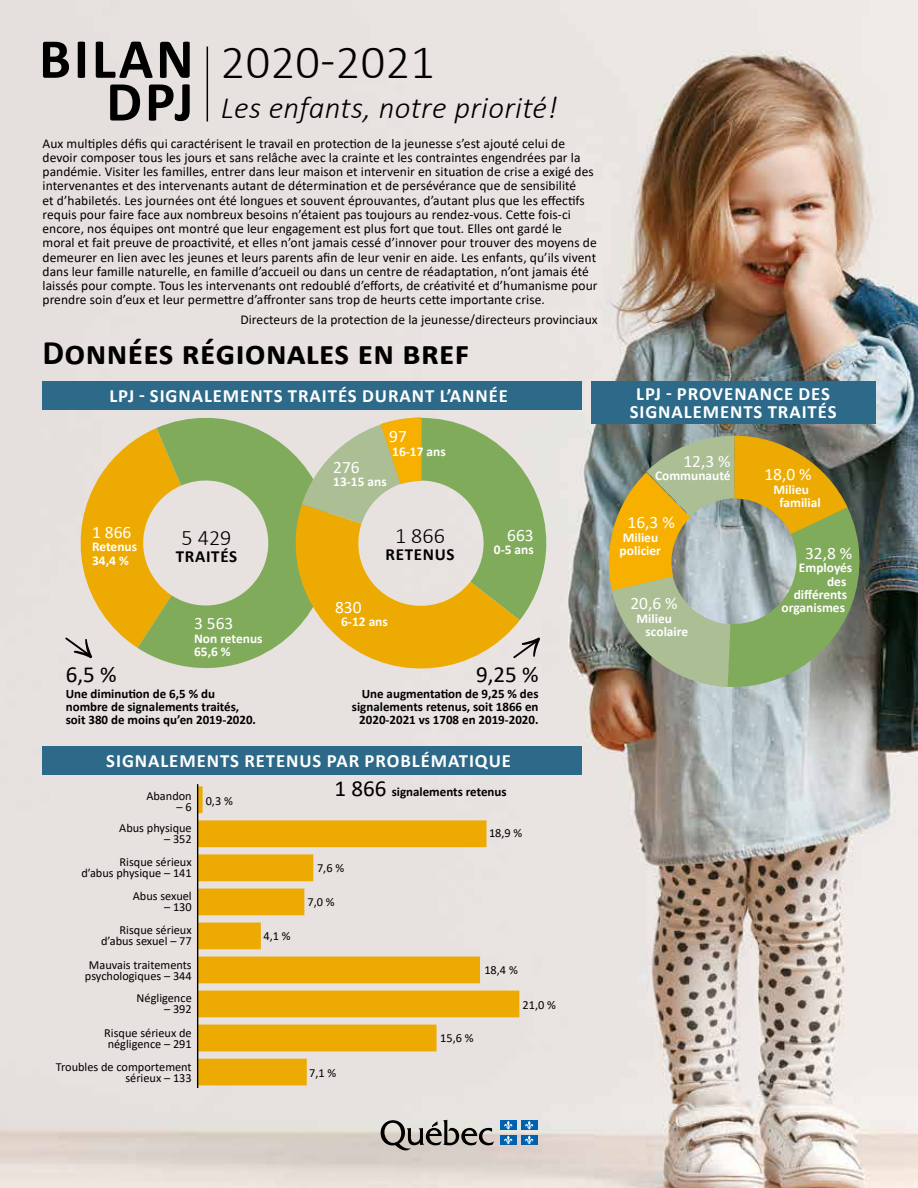
<style>
.page{position:relative;width:918px;height:1188px;background:#fff}
.page>*{position:absolute;margin:0;border:0;box-sizing:border-box;transform-origin:0 0}
.t1{font:700 57px/42.8px "Calibri";letter-spacing:.05em;color:#000;text-align:right}
.t2{font:300 48.3px "Calibri";letter-spacing:.01em;color:#000}
.t3{font:700 34.5px "Calibri";letter-spacing:.01em;color:#000}
.t4{font:italic 300 31.05px "Calibri";letter-spacing:.01em;color:#000}
.t5{font:23.1px "Calibri";color:#000}
.t6{font:300 22.05px "Calibri";color:#000}
.t7{font:700 18.75px/18px "Calibri";letter-spacing:.05em;color:#fff;text-align:center}
.t8{font:17.4px "Calibri";color:#fff}
.t9{font:700 16.95px "Calibri";letter-spacing:.04em;color:#000}
.t10{font:13.5px/14.2px "Calibri";letter-spacing:.005em;color:#000}
.t11{font:700 13.35px/13.4px "Calibri";color:#fff}
.t12{font:700 12.9px/12.9px "Calibri";color:#000}
.t13{font:12.3px/23.2px "Calibri";color:#000;text-align:right}
.s1{font-weight:400;font-size:23.1px}
</style>
<div class="page">
<img style="left:0;top:0;width:918px;height:1188px">
<svg style="left:137px;top:410px;width:211px;height:264px;fill:#80ab5b"></svg>
<svg style="left:602px;top:436px;width:275px;height:252px"></svg>
<div style="left:43px;top:381px;width:539px;height:29px;background:#2d6a89"></div>
<div style="left:43px;top:746px;width:539px;height:29px;background:#2d6a89"></div>
<div style="left:591px;top:381px;width:284px;height:43px;background:#2d6a89"></div>
<svg style="left:63px;top:428px;width:118px;height:230px"></svg>
<svg style="left:285px;top:417px;width:261px;height:268px"></svg>
<svg style="left:381px;top:1120px;width:113px;height:31px"></svg>
<div style="left:500px;top:1120px;width:16px;height:10px;background:#0062ae"></div>
<div style="left:521px;top:1120px;width:16px;height:10px;background:#0062ae"></div>
<div style="left:500px;top:1135px;width:16px;height:10px;background:#0062ae"></div>
<svg style="left:504px;top:1121px;width:9px;height:23px"></svg>
<div style="left:521px;top:1135px;width:16px;height:10px;background:#0062ae"></div>
<svg style="left:525px;top:1121px;width:9px;height:23px"></svg>
<hr style="left:207px;top:47px;width:1px;height:75px;background:#000">
<svg style="left:198px;top:786px;width:321px;height:299px;fill:#e9e2df"></svg>
<hr style="left:197px;top:784px;width:1px;height:304px;background:#000">
<h1 class="t1" style="left:39px;top:37px;width:156px">BILAN<br>DPJ</h1>
<h2 class="t2" style="left:221px;top:33px;width:216px">2020-2021</h2>
<h3 class="t4" style="left:221px;top:89px;width:338px">Les enfants, notre priorité!</h3>
<p class="t10" style="left:43px;top:136px;width:557px">Aux multiples défis qui caractérisent le travail en protection de la jeunesse s’est ajouté celui de devoir composer tous les jours et sans relâche avec la crainte et les contraintes engendrées par la pandémie. Visiter les familles, entrer dans leur maison et intervenir en situation de crise a exigé des intervenantes et des intervenants autant de détermination et de persévérance que de sensibilité<br>et d’habiletés. Les journées ont été longues et souvent éprouvantes, d’autant plus que les effectifs requis pour faire face aux nombreux besoins n’étaient pas toujours au rendez-vous. Cette fois-ci encore, nos équipes ont montré que leur engagement est plus fort que tout. Elles ont gardé le<br>moral et fait preuve de proactivité, et elles n’ont jamais cessé d’innover pour trouver des moyens de demeurer en lien avec les jeunes et leurs parents afin de leur venir en aide. Les enfants, qu’ils vivent dans leur famille naturelle, en famille d’accueil ou dans un centre de réadaptation, n’ont jamais été laissés pour compte. Tous les intervenants ont redoublé d’efforts, de créativité et d’humanisme pour prendre soin d’eux et leur permettre d’affronter sans trop de heurts cette importante crise.</p>
<p class="t10" style="left:240px;top:312px;width:359px">Directeurs de la protection de la jeunesse/directeurs provinciaux</p>
<h3 class="t3" style="left:43px;top:328px;width:428px">Données régionales en bref</h3>
<h3 class="t7" style="left:109px;top:387px;width:400px">LPJ - SIGNALEMENTS TRAITÉS DURANT L’ANNÉE</h3>
<p class="t8" style="left:389px;top:424px;width:19px">97</p>
<p class="t11" style="left:392px;top:444px;width:55px">16-17 ans</p>
<p class="t8" style="left:333px;top:455px;width:28px">276</p>
<p class="t11" style="left:333px;top:475px;width:55px">13-15 ans</p>
<p class="t8" style="left:92px;top:520px;width:41px">1 866</p>
<p class="t11" style="left:92px;top:540px;width:46px">Retenus<br>34,4 %</p>
<h3 class="t6" style="left:182px;top:524px;width:51px">5 429</h3>
<p class="t9" style="left:176px;top:544px;width:63px">TRAITÉS</p>
<h3 class="t6" style="left:395px;top:522px;width:51px">1 866</h3>
<p class="t9" style="left:386px;top:543px;width:70px">RETENUS</p>
<p class="t8" style="left:507px;top:523px;width:28px">663</p>
<p class="t11" style="left:494px;top:543px;width:41px">0-5 ans</p>
<p class="t8" style="left:194px;top:611px;width:41px">3 563</p>
<p class="t11" style="left:194px;top:631px;width:70px">Non retenus<br>65,6 %</p>
<p class="t8" style="left:335px;top:595px;width:28px">830</p>
<p class="t11" style="left:341px;top:615px;width:48px">6-12 ans</p>
<h3 class="t5" style="left:66px;top:658px;width:52px">6,5 %</h3>
<p class="t12" style="left:66px;top:687px;width:192px">Une diminution de 6,5 % du nombre de signalements traités, soit 380 de moins qu’en 2019-2020.</p>
<h3 class="t5" style="left:476px;top:658px;width:64px">9,25 %</h3>
<p class="t12" style="left:352px;top:687px;width:188px;text-align:right">Une augmentation de 9,25 % des signalements retenus, soit 1866 en<br>2020-2021 vs 1708 en 2019-2020.</p>
<h3 class="t7" style="left:106px;top:751px;width:406px">SIGNALEMENTS RETENUS PAR PROBLÉMATIQUE</h3>
<p class="t13" style="left:146px;top:784px;width:47px">Abandon</p>
<p class="t13" style="left:177px;top:789px;width:58px">– 6 0,3 %</p>
<p class="t13" style="left:119px;top:816px;width:74px">Abus physique</p>
<p class="t13" style="left:120px;top:827px;width:74px">– 352<br>Risque sérieux</p>
<p class="t13" style="left:81px;top:861px;width:112px">d’abus physique – 141<br>Abus sexuel</p>
<p class="t13" style="left:164px;top:895px;width:29px">– 130</p>
<p class="t13" style="left:101px;top:924px;width:92px;line-height:10.9px">Risque sérieux d’abus sexuel – 77</p>
<p class="t13" style="left:85px;top:959px;width:108px;line-height:10.9px;text-align:center">Mauvais traitements psychologiques – 344</p>
<p class="t13" style="left:137px;top:986px;width:57px">Négligence</p>
<p class="t13" style="left:104px;top:997px;width:89px;line-height:23.9px">– 392<br>Risque sérieux de</p>
<p class="t13" style="left:56px;top:1032px;width:137px">négligence – 291<br>Troubles de comportement</p>
<p class="t13" style="left:125px;top:1066px;width:68px">sérieux – 133</p>
<p class="t13" style="left:264px;top:924px;width:29px">4,1 %</p>
<p class="t12" style="left:335px;top:785px;width:174px"><span class="s1">1 866</span> signalements retenus</p>
<p class="t13" style="left:317px;top:856px;width:29px">7,6 %</p>
<p class="t13" style="left:308px;top:890px;width:29px">7,0 %</p>
<p class="t13" style="left:309px;top:1061px;width:29px">7,1 %</p>
<p class="t13" style="left:489px;top:821px;width:35px">18,9 %</p>
<p class="t13" style="left:440px;top:1026px;width:35px">15,6 %</p>
<p class="t13" style="left:484px;top:958px;width:35px">18,4 %</p>
<p class="t13" style="left:523px;top:993px;width:35px">21,0 %</p>
<h3 class="t7" style="left:630px;top:384px;width:208px">LPJ - PROVENANCE DES<br>SIGNALEMENTS TRAITÉS</h3>
<p class="t8" style="left:683px;top:449px;width:49px">12,3 %</p>
<p class="t11" style="left:655px;top:469px;width:77px">Communauté</p>
<p class="t8" style="left:764px;top:463px;width:49px">18,0 %</p>
<p class="t11" style="left:779px;top:482px;width:43px;text-indent:-6px">Milieu familial</p>
<p class="t8" style="left:628px;top:510px;width:49px">16,3 %</p>
<p class="t11" style="left:620px;top:530px;width:43px">Milieu policier</p>
<p class="t8" style="left:630px;top:591px;width:49px">20,6 %</p>
<p class="t11" style="left:646px;top:611px;width:44px;text-indent:-9px">Milieu scolaire</p>
<p class="t8" style="left:805px;top:541px;width:49px">32,8 %</p>
<p class="t11" style="left:799px;top:561px;width:55px">Employés</p>
<p class="t11" style="left:827px;top:574px;width:21px">des</p>
<p class="t11" style="left:794px;top:588px;width:55px">différents</p>
<p class="t11" style="left:782px;top:601px;width:65px">organismes</p>
</div>
